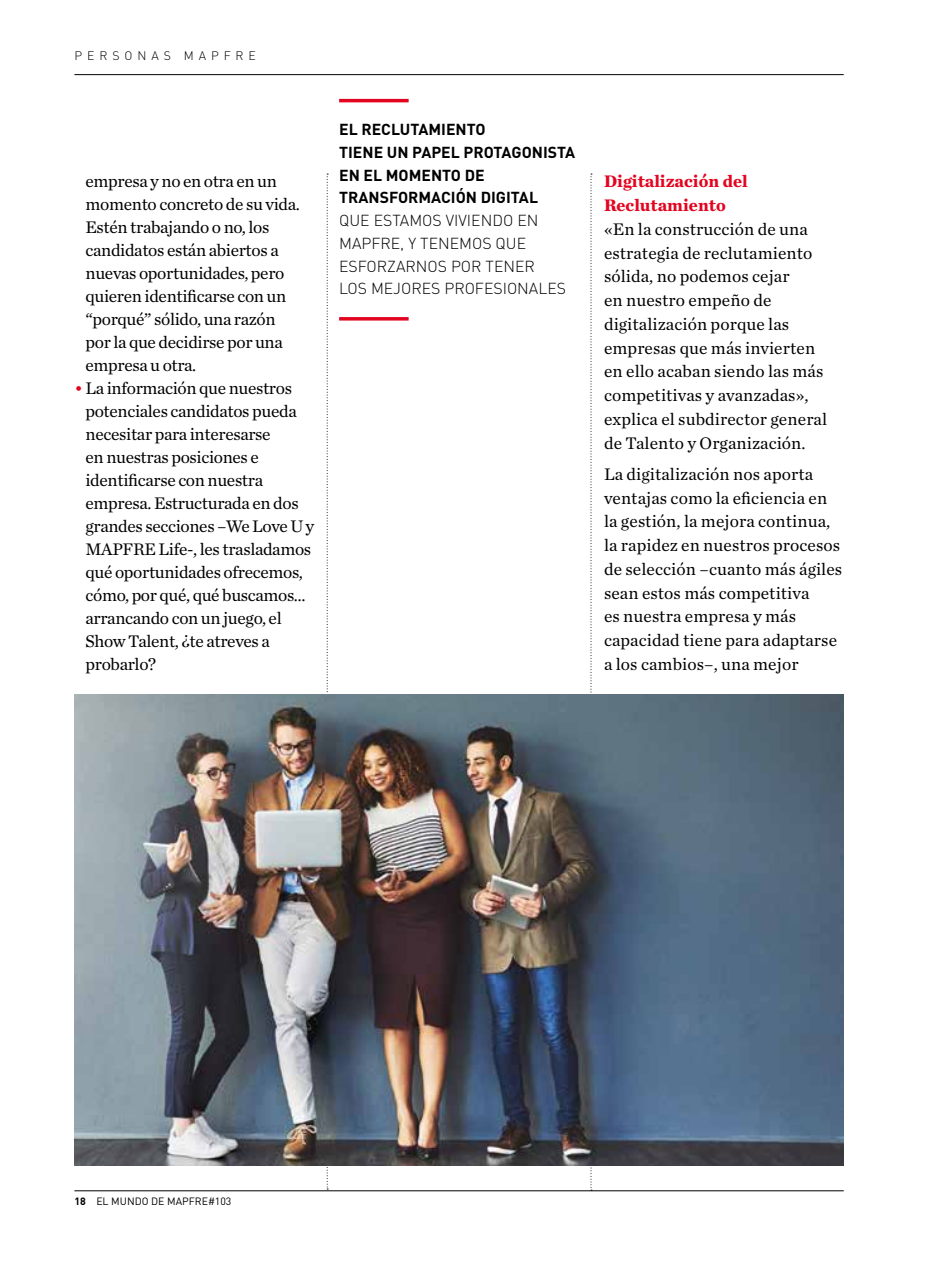
<style>
.page{position:relative;width:943px;height:1265px;background:#fff}
.page>*{position:absolute;margin:0;border:0;box-sizing:border-box;transform-origin:0 0}
.t1{font:17.5px/22.9px "Chronicle Text G1";letter-spacing:-.02em;color:#000}
.t2{font:17.5px/23.8px "Chronicle Text G1";letter-spacing:.005em;color:#000}
.t3{font:700 17.5px/23.8px "Chronicle Text G1";color:#e30520}
.t4{font:300 15.75px/22.8px "DIN";color:#000}
.t5{font:700 15.75px/22.8px "DIN";color:#000}
.t6{font:300 12.25px "DIN";letter-spacing:.4em;color:#000}
.t7{font:10.5px "DIN";color:#000}
.s1{color:#e30520}
.s2{font-weight:700}
</style>
<div class="page">
<hr style="left:74px;top:74px;width:769px;height:1px;background:#000">
<hr style="left:74px;top:1190px;width:769px;height:1px;background:#000">
<hr style="left:339px;top:99px;width:69px;height:3px;background:#e30520">
<svg style="left:339px;top:317px;width:69px;height:4px"></svg>
<svg style="left:327px;top:174px;width:1px;height:1016px"></svg>
<svg style="left:590px;top:174px;width:2px;height:1017px"></svg>
<img style="left:74px;top:694px;width:769px;height:472px">
<p class="t6" style="left:75px;top:48px;width:183px">PERSONAS MAPFRE</p>
<p class="t1" style="left:86px;top:169px;width:216px">empresa y no en otra en un momento concreto de su vida.<br>Estén trabajando o no, los candidatos están abiertos a nuevas oportunidades, pero quieren identificarse con un “porqué” sólido, una razón por la que decidirse por una empresa u otra.</p>
<p class="t1" style="left:86px;top:376px;width:230px;text-indent:-11px"><span class="s1">•</span> La información que nuestros potenciales candidatos pueda necesitar para interesarse<br>en nuestras posiciones e identificarse con nuestra empresa. Estructurada en dos grandes secciones –We Love U y<br>MAPFRE Life-, les trasladamos qué oportunidades ofrecemos, cómo, por qué, qué buscamos… arrancando con un juego, el<br>Show Talent, ¿te atreves a probarlo?</p>
<p class="t5" style="left:339px;top:117px;width:238px">EL RECLUTAMIENTO<br>TIENE UN PAPEL PROTAGONISTA<br>EN EL MOMENTO DE<br>TRANSFORMACIÓN DIGITAL</p>
<p class="t4" style="left:339px;top:209px;width:228px">QUE ESTAMOS VIVIENDO EN<br>MAPFRE, Y TENEMOS QUE<br>ESFORZARNOS POR TENER<br>LOS MEJORES PROFESIONALES</p>
<p class="t3" style="left:604px;top:169px;width:145px">Digitalización del<br>Reclutamiento</p>
<p class="t2" style="left:604px;top:217px;width:225px">«En la construcción de una estrategia de reclutamiento sólida, no podemos cejar<br>en nuestro empeño de digitalización porque las empresas que más invierten en ello acaban siendo las más competitivas y avanzadas», explica el subdirector general de Talento y Organización.</p>
<p class="t2" style="left:604px;top:462px;width:240px">La digitalización nos aporta ventajas como la eficiencia en la gestión, la mejora continua, la rapidez en nuestros procesos de selección –cuanto más ágiles sean estos más competitiva<br>es nuestra empresa y más capacidad tiene para adaptarse a los cambios–, una mejor</p>
<p class="t7" style="left:74px;top:1194px;width:158px"><span class="s2">18</span> EL MUNDO DE MAPFRE#103</p>
</div>
